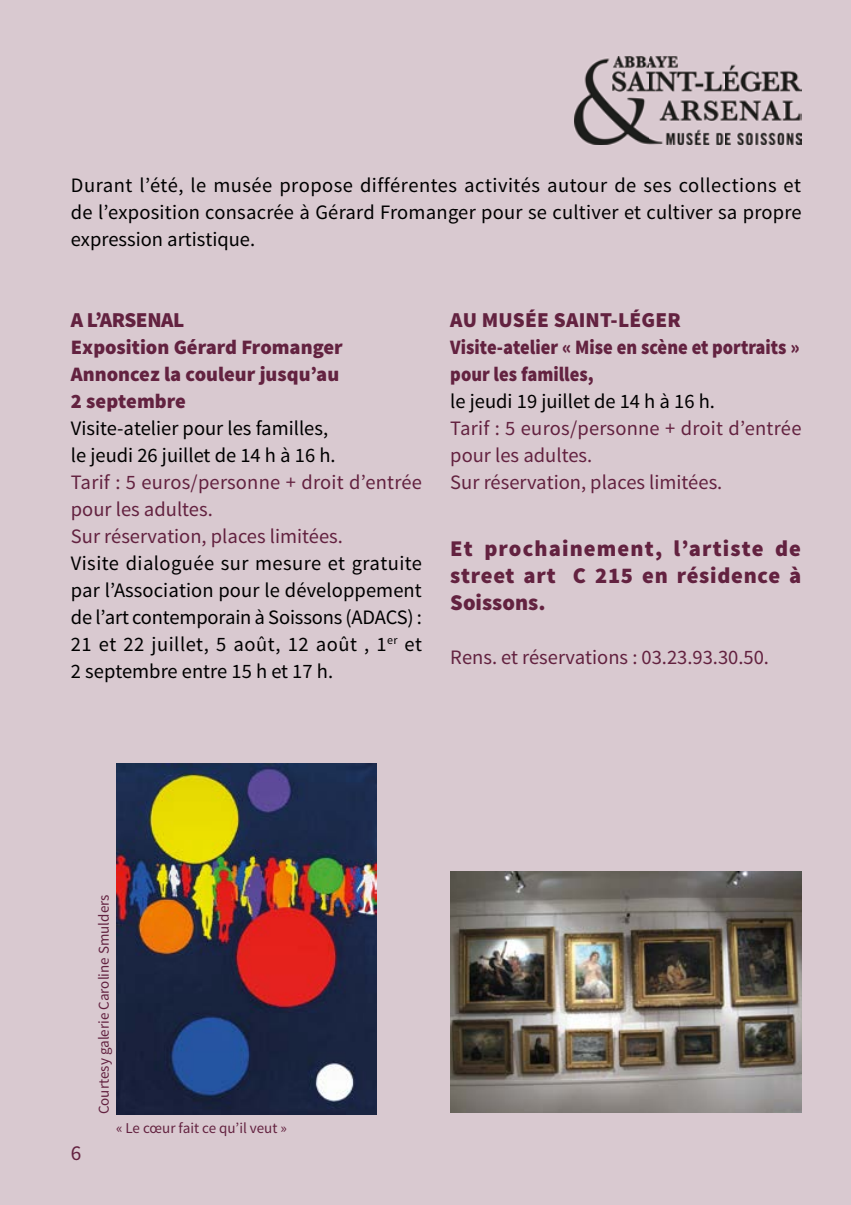
<style>
.page{position:relative;width:851px;height:1205px;background:#fff}
.page>*{position:absolute;margin:0;border:0;box-sizing:border-box;transform-origin:0 0}
.t1{font:900 22.5px/27px "Source Sans Pro";letter-spacing:.035em;color:#632240;text-align:justify}
.t2{font:900 21.25px "Source Sans Pro";letter-spacing:.01em;color:#632240}
.t3{font:900 21.25px "Source Sans Pro";letter-spacing:-.02em;color:#632240}
.t4{font:21.25px "Source Sans Pro";color:#632240}
.t5{font:20.5px/27px "Source Sans Pro";color:#000;text-align:justify}
.t6{font:20.5px/27px "Source Sans Pro";color:#632240}
.t7{font:900 20.5px/27px "Source Sans Pro";color:#632240}
.t8{font:900 20.5px/27px "Source Sans Pro";color:#632240;scale:.9 1}
.t9{font:15px "Source Sans Pro";color:#632240}
</style>
<div class="page">
<div style="left:0;top:0;width:850px;height:1205px;background:#d9c9d0"></div>
<img style="left:116px;top:763px;width:261px;height:351px">
<img style="left:450px;top:872px;width:351px;height:241px">
<img style="left:574px;top:57px;width:227px;height:87px">
<p class="t5" style="left:71px;top:172px;width:732px">Durant l’été, le musée propose différentes activités autour de ses collections et de l’exposition consacrée à Gérard Fromanger pour se cultiver et cultiver sa propre expression artistique.</p>
<p class="t3" style="left:71px;top:306px;width:115px">A L’ARSENAL</p>
<p class="t7" style="left:71px;top:334px;width:273px">Exposition Gérard Fromanger<br>Annoncez la couleur jusqu’au<br>2 septembre</p>
<p class="t5" style="left:71px;top:415px;width:266px">Visite-atelier pour les familles, le jeudi 26 juillet de 14 h à 16 h.</p>
<p class="t6" style="left:71px;top:469px;width:352px">Tarif : 5 euros/personne + droit d’entrée pour les adultes.<br>Sur réservation, places limitées.</p>
<p class="t5" style="left:71px;top:550px;width:353px">Visite dialoguée sur mesure et gratuite par l’Association pour le développement de l’art contemporain à Soissons (ADACS) :<br>21 et 22 juillet, 5 août, 12 août , 1<sup>er</sup> et 2 septembre entre 15 h et 17 h.</p>
<p class="t2" style="left:450px;top:306px;width:232px">AU MUSÉE SAINT-LÉGER</p>
<p class="t8" style="left:450px;top:334px;width:389px">Visite-atelier « Mise en scène et portraits » pour les familles,</p>
<p class="t5" style="left:450px;top:388px;width:266px">le jeudi 19 juillet de 14 h à 16 h.</p>
<p class="t6" style="left:450px;top:415px;width:352px">Tarif : 5 euros/personne + droit d’entrée pour les adultes.<br>Sur réservation, places limitées.</p>
<p class="t1" style="left:450px;top:536px;width:352px">Et prochainement, l’artiste de street art C 215 en résidence à Soissons.</p>
<p class="t6" style="left:450px;top:644px;width:320px">Rens. et réservations : 03.23.93.30.50.</p>
<p class="t4" style="left:71px;top:1140px;width:12px">6</p>
<p class="t9" style="left:95px;top:1114px;width:221px;rotate:-90deg">Courtesy galerie Caroline Smulders</p>
<p class="t9" style="left:116px;top:1118px;width:172px">« Le cœur fait ce qu’il veut »</p>
</div>
